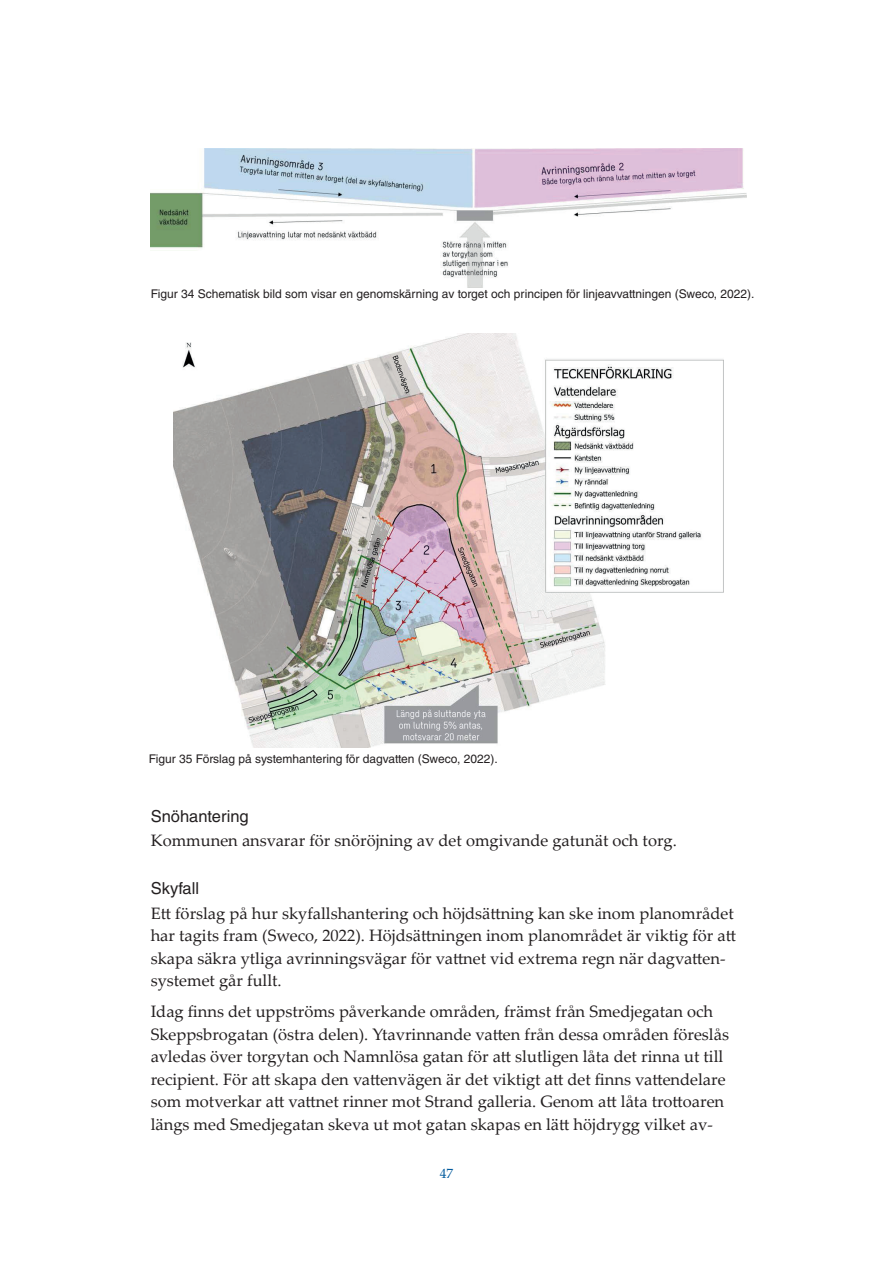
<style>
.page{position:relative;width:893px;height:1263px;background:#fff}
.page>*{position:absolute;margin:0;border:0;box-sizing:border-box;transform-origin:0 0}
.t1{font:16.5px/22.5px "Palatino Linotype";color:#231f20}
.t2{font:16.5px "Helvetica LT Std";color:#231f20}
.t3{font:13.5px "Palatino Linotype";color:#015a9d}
.t4{font:12px "Helvetica LT Std";color:#231f20}
</style>
<div class="page">
<img style="left:151px;top:148px;width:595px;height:139px">
<img style="left:173px;top:333px;width:550px;height:414px">
<p class="t4" style="left:151px;top:287px;width:605px">Figur 34 Schematisk bild som visar en genomskärning av torget och principen för linjeavvattningen (Sweco, 2022).</p>
<p class="t4" style="left:149px;top:752px;width:350px">Figur 35 Förslag på systemhantering för dagvatten (Sweco, 2022).</p>
<p class="t2" style="left:151px;top:806px;width:100px">Snöhantering</p>
<p class="t1" style="left:151px;top:829px;width:528px">Kommunen ansvarar för snöröjning av det omgivande gatunät och torg.</p>
<p class="t2" style="left:151px;top:879px;width:50px">Skyfall</p>
<p class="t1" style="left:151px;top:901px;width:587px">Ett förslag på hur skyfallshantering och höjdsättning kan ske inom planområdet har tagits fram (Sweco, 2022). Höjdsättningen inom planområdet är viktig för att skapa säkra ytliga avrinningsvägar för vattnet vid extrema regn när dagvatten&shy;systemet går fullt.</p>
<p class="t1" style="left:151px;top:1000px;width:580px">Idag finns det uppströms påverkande områden, främst från Smedjegatan och Skeppsbrogatan (östra delen). Ytavrinnande vatten från dessa områden föreslås avledas över torgytan och Namnlösa gatan för att slutligen låta det rinna ut till recipient. För att skapa den vattenvägen är det viktigt att det finns vattendelare som motverkar att vattnet rinner mot Strand galleria. Genom att låta trottoaren längs med Smedjegatan skeva ut mot gatan skapas en lätt höjdrygg vilket av-</p>
<p class="t3" style="left:440px;top:1163px;width:15px">47</p>
</div>
